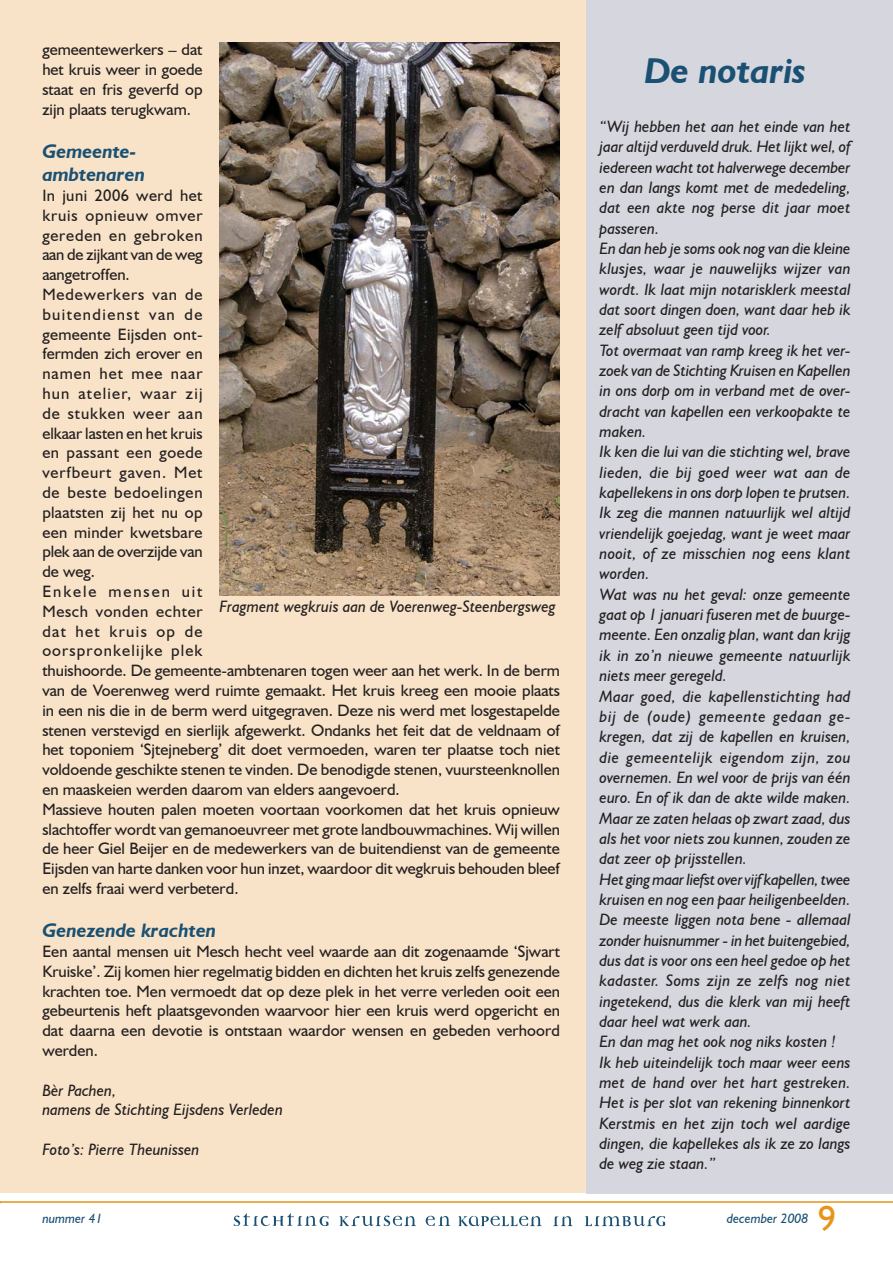
<style>
.page{position:relative;width:893px;height:1263px;background:#fff}
.page>*{position:absolute;margin:0;border:0;box-sizing:border-box;transform-origin:0 0}
.t1{font:italic 700 36px "Humanist 521 BT";color:#1a5173}
.t2{font:36px "Humanist 521 BT";color:#e89419}
.t3{font:italic 700 19.5px/23.4px "Humanist 521 BT";color:#1a5173}
.t4{font:italic 16.5px/20.4px "Humanist 521 BT";color:#231f20}
.t5{font:16.5px/19.8px "Humanist 521 BT";color:#231f20;text-align:justify}
.t6{font:italic 13.5px "Humanist 521 BT";color:#1a5173}
</style>
<div class="page">
<hr style="left:0;top:1201px;width:892px;height:2px;background:#e89419">
<svg style="left:339px;top:1216px;width:77px;height:10px"></svg>
<svg style="left:425px;top:1216px;width:25px;height:10px"></svg>
<svg style="left:234px;top:1213px;width:94px;height:13px"></svg>
<svg style="left:458px;top:1216px;width:83px;height:10px"></svg>
<svg style="left:553px;top:1216px;width:19px;height:10px"></svg>
<svg style="left:585px;top:1216px;width:80px;height:10px"></svg>
<div style="left:0;top:0;width:598px;height:1193px;background:#f9e3c8"></div>
<div style="left:587px;top:0;width:305px;height:1193px;background:#d5d6de"></div>
<img style="left:219px;top:43px;width:340px;height:553px">
<p class="t5" style="left:42px;top:39px;width:162px">gemeentewerkers – dat het kruis weer in goede staat en fris geverfd op zijn plaats terugkwam.</p>
<p class="t3" style="left:42px;top:139px;width:104px">Gemeente&shy;ambtenaren</p>
<p class="t5" style="left:42px;top:185px;width:519px;text-align:left">In juni 2006 werd het<br>kruis opnieuw omver<br>gereden en gebroken<br>aan de zijkant van de weg<br>aangetroffen.<br>Medewerkers van de<br>buitendienst van de<br>gemeente Eijsden ont-<br>fermden zich erover en<br>namen het mee naar<br>hun atelier, waar zij<br>de stukken weer aan<br>elkaar lasten en het kruis<br>en passant een goede<br>verfbeurt gaven. Met<br>de beste bedoelingen<br>plaatsten zij het nu op<br>een minder kwetsbare<br>plek aan de overzijde van<br>de weg.<br>Enkele mensen uit<br>Mesch vonden echter<br>dat het kruis op de<br>oorspronkelijke plek<br>thuishoorde. De gemeente-ambtenaren togen weer aan het werk. In de berm van de Voerenweg werd ruimte gemaakt. Het kruis kreeg een mooie plaats in een nis die in de berm werd uitgegraven. Deze nis werd met losgestapelde stenen verstevigd en sierlijk afgewerkt. Ondanks het feit dat de veldnaam of het toponiem ‘Sjtejneberg’ dit doet vermoeden, waren ter plaatse toch niet voldoende geschikte stenen te vinden. De benodigde stenen, vuursteenknollen en maaskeien werden daarom van elders aangevoerd.<br>Massieve houten palen moeten voortaan voorkomen dat het kruis opnieuw slachtoffer wordt van gemanoeuvreer met grote landbouwmachines. Wij willen de heer Giel Beijer en de medewerkers van de buitendienst van de gemeente Eijsden van harte danken voor hun inzet, waardoor dit wegkruis behouden bleef en zelfs fraai werd verbeterd.</p>
<p class="t3" style="left:42px;top:918px;width:175px">Genezende krachten</p>
<p class="t5" style="left:42px;top:941px;width:519px">Een aantal mensen uit Mesch hecht veel waarde aan dit zogenaamde ‘Sjwart Kruiske’. Zij komen hier regelmatig bidden en dichten het kruis zelfs genezende krachten toe. Men vermoedt dat op deze plek in het verre verleden ooit een gebeurtenis heft plaatsgevonden waarvoor hier een kruis werd opgericht en dat daarna een devotie is ontstaan waardor wensen en gebeden verhoord werden.</p>
<p class="t4" style="left:42px;top:1080px;width:242px;line-height:19.8px">Bèr Pachen,<br>namens de Stichting Eijsdens Verleden</p>
<p class="t4" style="left:42px;top:1139px;width:159px">Foto’s: Pierre Theunissen</p>
<p class="t4" style="left:219px;top:596px;width:338px">Fragment wegkruis aan de Voerenweg-Steenbergsweg</p>
<h1 class="t1" style="left:644px;top:48px;width:163px">De notaris</h1>
<p class="t4" style="left:599px;top:116px;width:252px">“Wij hebben het aan het einde van het jaar altijd verduveld druk. Het lijkt wel, of iedereen wacht tot halverwege december en dan langs komt met de mededeling, dat een akte nog perse dit jaar moet passeren.<br>En dan heb je soms ook nog van die kleine klusjes, waar je nauwelijks wijzer van wordt. Ik laat mijn notarisklerk meestal dat soort dingen doen, want daar heb ik zelf absoluut geen tijd voor.<br>Tot overmaat van ramp kreeg ik het ver&shy;zoek van de Stichting Kruisen en Kapellen in ons dorp om in verband met de over&shy;dracht van kapellen een verkoopakte te maken.<br>Ik ken die lui van die stichting wel, brave lieden, die bij goed weer wat aan de kapellekens in ons dorp lopen te prutsen.<br>Ik zeg die mannen natuurlijk wel altijd vriendelijk goejedag, want je weet maar nooit, of ze misschien nog eens klant worden.<br>Wat was nu het geval: onze gemeente gaat op 1 januari fuseren met de buurge&shy;meente. Een onzalig plan, want dan krijg ik in zo’n nieuwe gemeente natuurlijk niets meer geregeld.<br>Maar goed, die kapellenstichting had bij de (oude) gemeente gedaan ge&shy;kregen, dat zij de kapellen en kruisen, die gemeentelijk eigendom zijn, zou overnemen. En wel voor de prijs van één euro. En of ik dan de akte wilde maken.<br>Maar ze zaten helaas op zwart zaad, dus als het voor niets zou kunnen, zouden ze dat zeer op prijsstellen.<br>Het ging maar liefst over vijf kapellen, twee kruisen en nog een paar heiligenbeelden.<br>De meeste liggen nota bene - allemaal zonder huisnummer - in het buitengebied, dus dat is voor ons een heel gedoe op het kadaster. Soms zijn ze zelfs nog niet ingetekend, dus die klerk van mij heeft daar heel wat werk aan.<br>En dan mag het ook nog niks kosten !<br>Ik heb uiteindelijk toch maar weer eens met de hand over het hart gestreken.<br>Het is per slot van rekening binnenkort Kerstmis en het zijn toch wel aardige dingen, die kapellekes als ik ze zo langs de weg zie staan.”</p>
<p class="t6" style="left:42px;top:1210px;width:62px">nummer 41</p>
<p class="t6" style="left:727px;top:1210px;width:83px">december 2008</p>
<h1 class="t2" style="left:817px;top:1197px;width:20px">9</h1>
</div>
